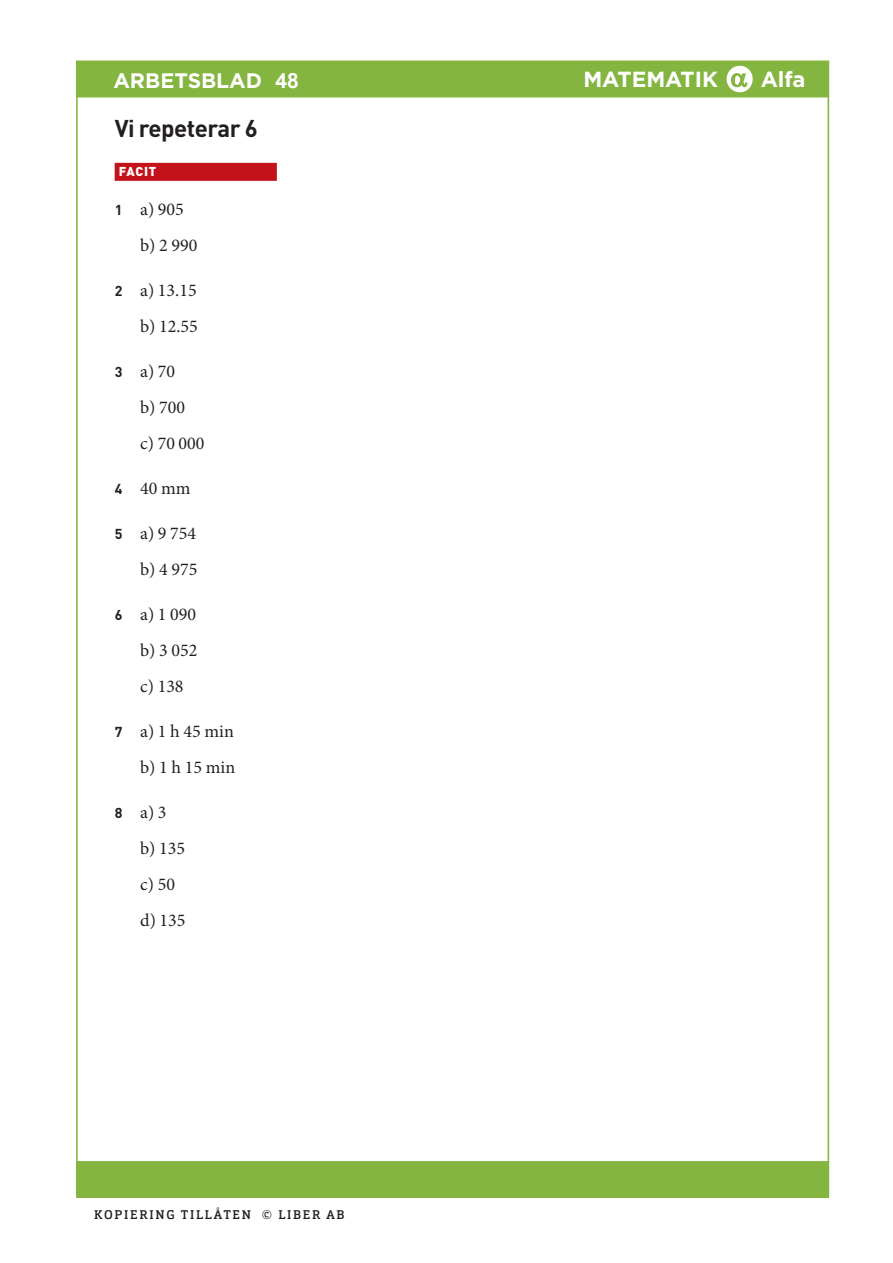
<style>
.page{position:relative;width:893px;height:1263px;background:#fff}
.page>*{position:absolute;margin:0;border:0;box-sizing:border-box;transform-origin:0 0}
.R_OH{font:700 24px "DIN Pro";letter-spacing:-.02em;color:#231f20}
.t1{font:700 21.9px "Gotham";color:#fff}
.Antal_ratt{font:700 21px "Gotham";color:#fff}
.Uppgift{font:18px "Minion Pro";color:#231f20}
.Uppgift_luft_över{font:18px "Minion Pro";color:#231f20}
.R_Facit_2{font:900 12.75px "DIN Pro";letter-spacing:.055em;color:#fff}
.t2{font:500 12.45px "Orgon Slab";letter-spacing:.14em;color:#231f20}
.t3{font:700 9px "DIN Pro";letter-spacing:.11em;color:#231f20}
.s1{font-family:"Arial"}
.s2{font-family:"DIN Pro";font-weight:700;font-size:14.25px}
</style>
<div class="page">
<div style="left:77px;top:61px;width:751px;height:36px;background:#84b540"></div>
<div style="left:77px;top:1162px;width:751px;height:35px;background:#84b540"></div>
<div style="left:76px;top:1161px;width:753px;height:37px;border:2px solid #84b540"></div>
<div style="left:727px;top:66px;width:26px;height:26px;background:#fff;border-radius:50%"></div>
<div style="left:115px;top:163px;width:162px;height:18px;background:#c4121a"></div>
<svg style="left:731px;top:73px;width:17px;height:15px"></svg>
<p class="Antal_ratt" style="left:113px;top:67px;width:187px">ARBETSBLAD <span class="s1">48</span></p>
<p class="R_OH" style="left:115px;top:112px;width:145px">Vi repeterar 6</p>
<p class="R_Facit_2" style="left:119px;top:163px;width:39px">FACIT</p>
<p class="Uppgift_luft_över" style="left:115px;top:197px;width:71px"><span class="s2">1</span> a) 905</p>
<p class="Uppgift" style="left:140px;top:233px;width:59px">b) 2 990</p>
<p class="Uppgift_luft_över" style="left:115px;top:278px;width:83px"><span class="s2">2</span> a) 13.15</p>
<p class="Uppgift" style="left:140px;top:314px;width:59px">b) 12.55</p>
<p class="Uppgift_luft_över" style="left:115px;top:359px;width:62px"><span class="s2">3</span> a) 70</p>
<p class="Uppgift" style="left:140px;top:395px;width:46px">b) 700</p>
<p class="Uppgift" style="left:140px;top:431px;width:66px">c) 70 000</p>
<p class="Uppgift_luft_över" style="left:115px;top:476px;width:77px"><span class="s2">4</span> 40 mm</p>
<p class="Uppgift_luft_över" style="left:115px;top:521px;width:83px"><span class="s2">5</span> a) 9 754</p>
<p class="Uppgift" style="left:140px;top:557px;width:59px">b) 4 975</p>
<p class="Uppgift_luft_över" style="left:115px;top:602px;width:83px"><span class="s2">6</span> a) 1 090</p>
<p class="Uppgift" style="left:140px;top:638px;width:59px">b) 3 052</p>
<p class="Uppgift" style="left:140px;top:674px;width:45px">c) 138</p>
<p class="Uppgift_luft_över" style="left:115px;top:719px;width:121px"><span class="s2">7</span> a) 1 h 45 min</p>
<p class="Uppgift" style="left:140px;top:755px;width:97px">b) 1 h 15 min</p>
<p class="Uppgift_luft_över" style="left:115px;top:800px;width:53px"><span class="s2">8</span> a) 3</p>
<p class="Uppgift" style="left:140px;top:836px;width:46px">b) 135</p>
<p class="Uppgift" style="left:140px;top:872px;width:36px">c) 50</p>
<p class="Uppgift" style="left:140px;top:908px;width:47px">d) 135</p>
<p class="t3" style="left:115px;top:1201px;width:83px">HEJ © LIBER AB</p>
<p class="t2" style="left:94px;top:1206px;width:252px">KOPIERING TILLÅTEN © LIBER AB</p>
<p class="t1" style="left:583px;top:65px;width:136px">MATEMATIK</p>
<p class="t1" style="left:761px;top:64px;width:46px">Alfa</p>
</div>
